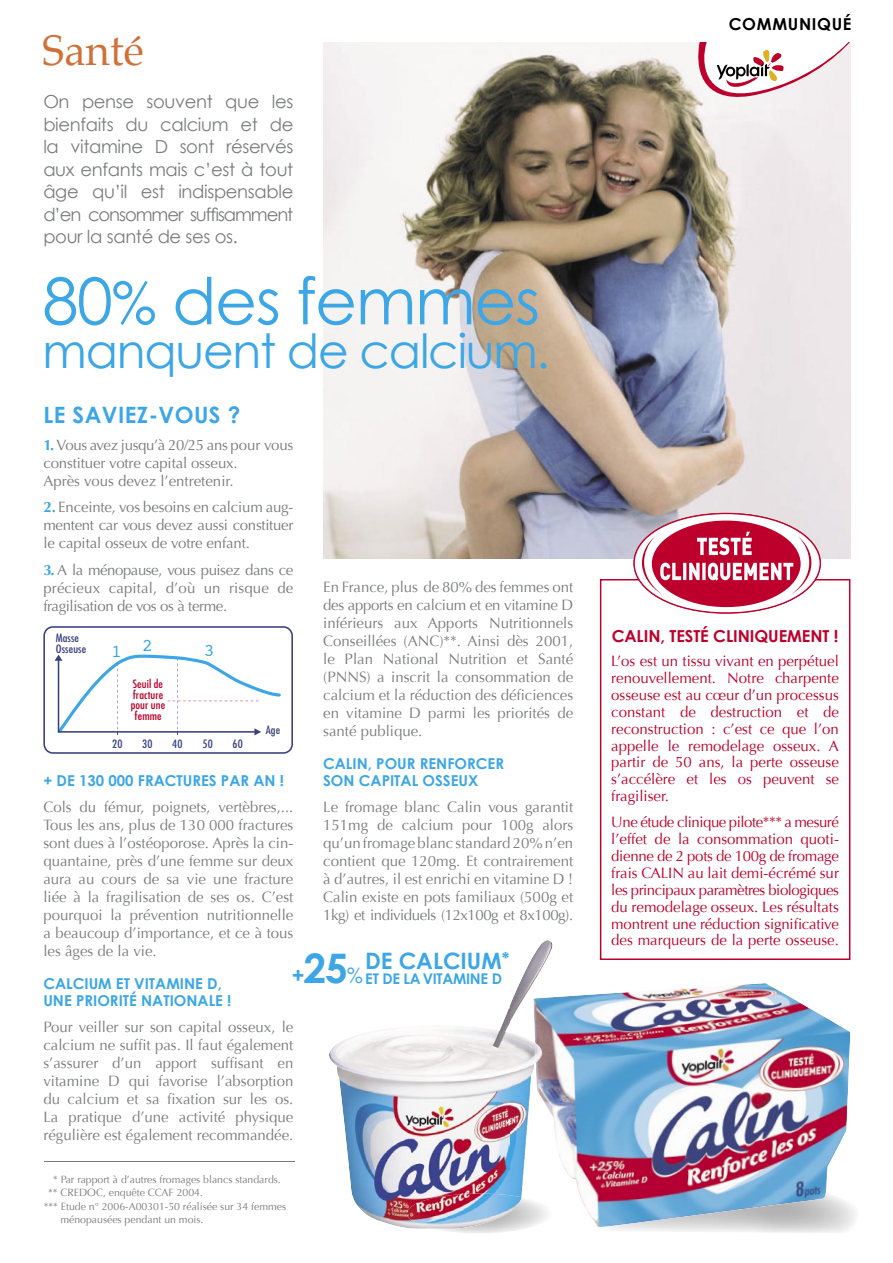
<style>
.page{position:relative;width:893px;height:1263px;background:#fff}
.page>*{position:absolute;margin:0;border:0;box-sizing:border-box;transform-origin:0 0}
.t1{font:64.5px "Century Gothic";letter-spacing:-.02em;color:#3ca6e6}
.t2{font:47.25px "Century Gothic";letter-spacing:-.025em;color:#3ca6e6}
.t3{font:42px "Palatino";color:#cf7138}
.t4{font:700 22.65px "Century Gothic";color:#3ca6e6}
.t5{font:700 22.5px "Century Gothic";letter-spacing:.02em;color:#3ca6e6}
.t6{font:18px/22.5px "Century Gothic";letter-spacing:-.02em;color:#7b7c7c;text-align:justify}
.t7{font:17.85px "Courier";color:#3ca6e6}
.t8{font:700 16.5px "Century Gothic";letter-spacing:-.005em;color:#bd002b}
.t9{font:700 16.5px "Century Gothic";letter-spacing:.04em;color:#000}
.t10{font:15px/18px "Optima";color:#7b7c7c;text-align:justify}
.t11{font:15px/17px "Optima";color:#bd002b;text-align:justify}
.t12{font:15px/18px "Optima";letter-spacing:-.01em;color:#7b7c7c;text-align:justify}
.t13{font:700 15px/16.5px "Century Gothic";color:#3ca6e6}
.t14{font:700 14.7px "Century Gothic";letter-spacing:-.02em;color:#3ca6e6}
.t15{font:condensed 11.25px/10.5px "Futura";letter-spacing:.01em;color:#bd002b;text-align:center;scale:1.1 1}
.t16{font:condensed 11.25px/10.5px "Futura";letter-spacing:.01em;color:#3c4281;scale:1.1 1}
.t17{font:10.5px "Optima";color:#7b7c7c}
.s1{font-family:"Futura";font-size:56.7px}
.s2{font-weight:700;color:#3ca6e6}
.s3{font-size:21.3px}
.s4{font-size:40.65px}
.s5{font-family:"Futura";font-weight:400;font-size:20.4px}
</style>
<div class="page">
<img style="left:323px;top:43px;width:527px;height:515px">
<svg style="left:43px;top:626px;width:250px;height:128px"></svg>
<img style="left:554px;top:983px;width:296px;height:244px">
<img style="left:510px;top:940px;width:44px;height:288px">
<img style="left:329px;top:1006px;width:181px;height:222px">
<img style="left:535px;top:1043px;width:8px;height:20px">
<img style="left:407px;top:1193px;width:115px;height:35px">
<svg style="left:695px;top:43px;width:156px;height:60px"></svg>
<hr style="left:44px;top:1161px;width:251px;height:1px;background:#7b7c7c">
<svg style="left:600px;top:579px;width:250px;height:381px"></svg>
<svg style="left:634px;top:513px;width:186px;height:100px"></svg>
<div style="left:652px;top:520px;width:149px;height:87px;background:#bd002b;border-radius:50%"></div>
<hr style="left:683px;top:563px;width:3px;height:17px;background:#fff">
<svg style="left:642px;top:536px;width:39px;height:59px"></svg>
<svg style="left:689px;top:532px;width:122px;height:63px"></svg>
<h3 class="t3" style="left:43px;top:16px;width:103px">Santé</h3>
<p class="t6" style="left:43px;top:90px;width:252px">On pense souvent que les bienfaits du calcium et de la vitamine D sont réservés aux enfants mais c’est à tout âge qu’il est indispensable d’en consommer suffisamment pour la santé de ses os.</p>
<h1 class="t1" style="left:43px;top:262px;width:499px">80<span class="s1">%</span> des femmes</h1>
<h2 class="t2" style="left:43px;top:322px;width:509px">manquent de calcium.</h2>
<h3 class="t5" style="left:43px;top:401px;width:199px">LE SAVIEZ-VOUS ?</h3>
<p class="t12" style="left:43px;top:436px;width:252px;text-align:left"><span class="s2">1.</span> Vous avez jusqu’à 20/25 ans pour vous constituer votre capital osseux.<br>Après vous devez l’entretenir.</p>
<p class="t12" style="left:43px;top:498px;width:252px"><span class="s2">2.</span> Enceinte, vos besoins en calcium aug&shy;mentent car vous devez aussi constituer le capital osseux de votre enfant.</p>
<p class="t12" style="left:43px;top:561px;width:252px"><span class="s2">3.</span> A la ménopause, vous puisez dans ce précieux capital, d’où un risque de fragilisation de vos os à terme.</p>
<p class="t10" style="left:323px;top:578px;width:252px">En France, plus de 80% des femmes ont des apports en calcium et en vitamine D inférieurs aux Apports Nutritionnels Conseillées (ANC)**. Ainsi dès 2001, le Plan National Nutrition et Santé (PNNS) a inscrit la consommation de calcium et la réduction des déficiences en vitamine D parmi les priorités de santé publique.</p>
<p class="t13" style="left:323px;top:755px;width:182px">CALIN, POUR RENFORCER<br>SON CAPITAL OSSEUX</p>
<p class="t10" style="left:323px;top:798px;width:252px">Le fromage blanc Calin vous garantit 151mg de calcium pour 100g alors qu’un fromage blanc standard 20% n’en contient que 120mg. Et contrairement à d’autres, il est enrichi en vitamine D !<br>Calin existe en pots familiaux (500g et 1kg) et individuels (12x100g et 8x100g).</p>
<p class="t16" style="left:56px;top:633px;width:29px">Masse<br>Osseuse</p>
<p class="t7" style="left:111px;top:638px;width:43px">1 2</p>
<p class="t7" style="left:204px;top:641px;width:12px">3</p>
<p class="t15" style="left:131px;top:679px;width:33px">Seuil de fracture pour une femme</p>
<p class="t16" style="left:266px;top:724px;width:15px">Age</p>
<p class="t16" style="left:112px;top:738px;width:11px">20</p>
<p class="t16" style="left:142px;top:738px;width:11px">30</p>
<p class="t16" style="left:172px;top:738px;width:11px">40</p>
<p class="t16" style="left:202px;top:738px;width:11px">50</p>
<p class="t16" style="left:232px;top:738px;width:11px">60</p>
<p class="t13" style="left:43px;top:771px;width:242px">+ DE 130 000 FRACTURES PAR AN !</p>
<p class="t10" style="left:43px;top:798px;width:252px">Cols du fémur, poignets, vertèbres,...<br>Tous les ans, plus de 130 000 fractures sont dues à l’ostéoporose. Après la cin&shy;quantaine, près d’une femme sur deux aura au cours de sa vie une fracture liée à la fragilisation de ses os. C’est pourquoi la prévention nutritionnelle a beaucoup d’importance, et ce à tous les âges de la vie.</p>
<p class="t13" style="left:43px;top:975px;width:190px">CALCIUM ET VITAMINE D,<br>UNE PRIORITÉ NATIONALE !</p>
<p class="t10" style="left:43px;top:1018px;width:252px">Pour veiller sur son capital osseux, le calcium ne suffit pas. Il faut également s’assurer d’un apport suffisant en vitamine D qui favorise l’absorption du calcium et sa fixation sur les os.<br>La pratique d’une activité physique régulière est également recommandée.</p>
<h3 class="t4" style="left:365px;top:946px;width:146px">DE CALCIUM<sup>*</sup></h3>
<p class="t14" style="left:292px;top:969px;width:212px"><span class="s3">+</span><span class="s4">25</span><span class="s5">%</span> ET DE LA VITAMINE D</p>
<p class="t17" style="left:53px;top:1173px;width:229px">* Par rapport à d’autres fromages blancs standards.</p>
<p class="t17" style="left:48px;top:1187px;width:156px">** CREDOC, enquête CCAF 2004.</p>
<p class="t17" style="left:44px;top:1200px;width:244px">*** Etude n° 2006-A00301-50 réalisée sur 34 femmes</p>
<p class="t17" style="left:60px;top:1214px;width:144px">ménopausées pendant un mois.</p>
<p class="t9" style="left:729px;top:14px;width:124px">COMMUNIQUÉ</p>
<p class="t8" style="left:612px;top:626px;width:228px">CALIN, TESTÉ CLINIQUEMENT !</p>
<p class="t11" style="left:611px;top:652px;width:229px">L’os est un tissu vivant en perpétuel renouvellement. Notre charpente osseuse est au cœur d’un processus constant de destruction et de reconstruction : c’est ce que l’on appelle le remodelage osseux. A partir de 50 ans, la perte osseuse s’accélère et les os peuvent se fragiliser.</p>
<p class="t11" style="left:611px;top:813px;width:229px">Une étude clinique pilote*** a mesuré l’effet de la consommation quoti&shy;dienne de 2 pots de 100g de fromage frais CALIN au lait demi-écrémé sur les principaux paramètres biologiques du remodelage osseux. Les résultats montrent une réduction significative des marqueurs de la perte osseuse.</p>
</div>
